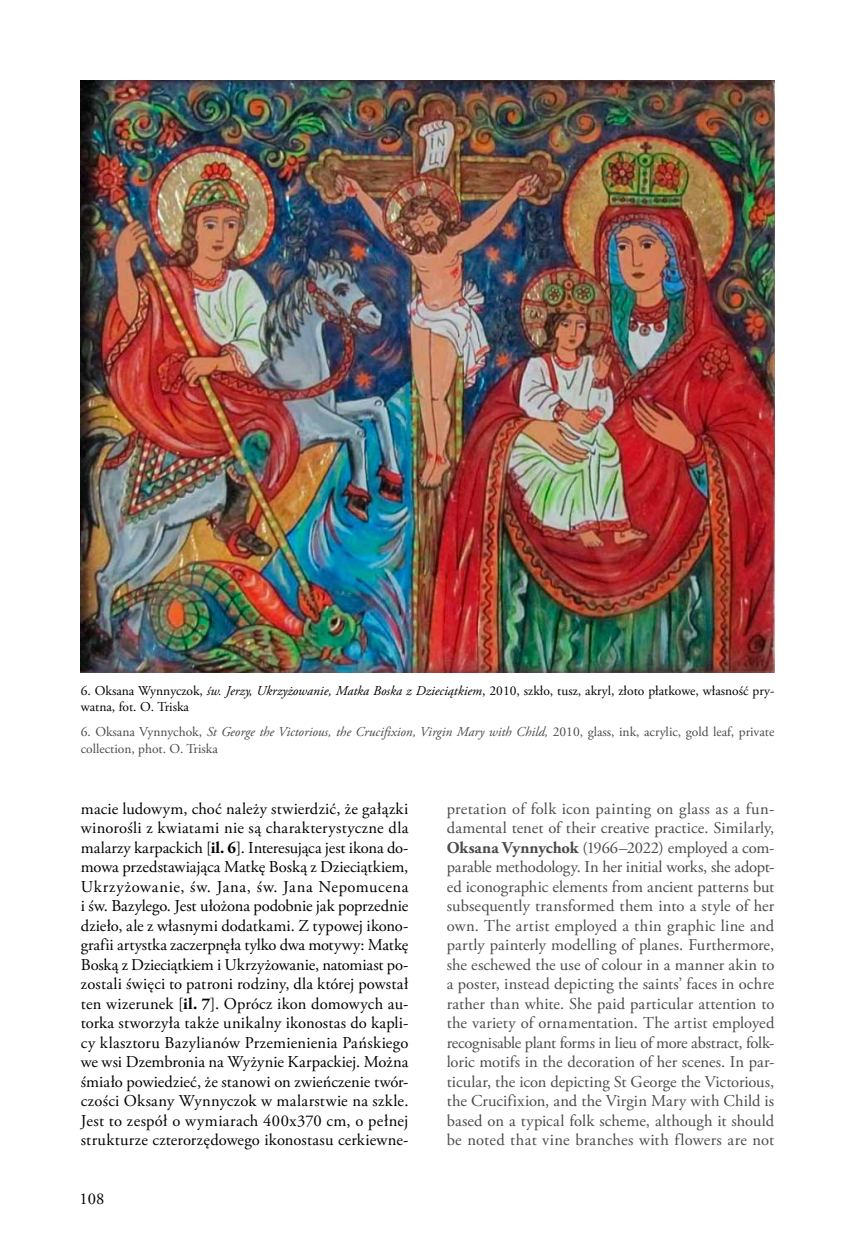
<style>
.page{position:relative;width:851px;height:1255px;background:#fff}
.page>*{position:absolute;margin:0;border:0;box-sizing:border-box;transform-origin:0 0}
.t1{font:16.5px/19.5px "Adobe Garamond Pro";letter-spacing:.01em;color:#4a4a49;text-align:justify}
.t2{font:16.5px/19.5px "Adobe Garamond Pro";letter-spacing:.01em;color:#000;text-align:justify}
.t3{font:13.5px/16.5px "Adobe Garamond Pro";color:#4a4a49}
.t4{font:13.5px/16.5px "Adobe Garamond Pro";color:#000}
.s1{font-style:italic}
.s2{font-weight:700}
</style>
<div class="page">
<img style="left:81px;top:81px;width:693px;height:591px">
<p class="t4" style="left:81px;top:682px;width:695px">6. Oksana Wynnyczok, <span class="s1">św. Jerzy, Ukrzyżowanie, Matka Boska z Dzieciątkiem</span>, 2010, szkło, tusz, akryl, złoto płatkowe, własność pry&shy;watna, fot. O. Triska</p>
<p class="t3" style="left:81px;top:724px;width:695px">6. Oksana Vynnychok, <span class="s1">St George the Victorious, the Crucifixion, Virgin Mary with Child,</span> 2010, glass, ink, acrylic, gold leaf, private collection, phot. O. Triska</p>
<p class="t2" style="left:81px;top:799px;width:329px">macie ludowym, choć należy stwierdzić, że gałązki winorośli z kwiatami nie są charakterystyczne dla malarzy karpackich [<span class="s2">il. 6</span>]. Interesująca jest ikona do&shy;mowa przedstawiająca Matkę Boską z Dzieciątkiem, Ukrzyżowanie, św. Jana, św. Jana Nepomucena i św. Bazylego. Jest ułożona podobnie jak poprzednie dzieło, ale z własnymi dodatkami. Z typowej ikono&shy;grafii artystka zaczerpnęła tylko dwa motywy: Matkę Boską z Dzieciątkiem i Ukrzyżowanie, natomiast po&shy;zostali święci to patroni rodziny, dla której powstał ten wizerunek [<span class="s2">il. 7</span>]. Oprócz ikon domowych au&shy;torka stworzyła także unikalny ikonostas do kapli&shy;cy klasztoru Bazylianów Przemienienia Pańskiego we wsi Dzembronia na Wyżynie Karpackiej. Można śmiało powiedzieć, że stanowi on zwieńczenie twór&shy;czości Oksany Wynnyczok w malarstwie na szkle.<br>Jest to zespół o wymiarach 400x370 cm, o pełnej strukturze czterorzędowego ikonostasu cerkiewne-</p>
<p class="t1" style="left:446px;top:799px;width:329px">pretation of folk icon painting on glass as a fun&shy;damental tenet of their creative practice. Similarly, <span class="s2">Oksana Vynnychok</span> (1966–2022) employed a com&shy;parable methodology. In her initial works, she adopt&shy;ed iconographic elements from ancient patterns but subsequently transformed them into a style of her own. The artist employed a thin graphic line and partly painterly modelling of planes. Furthermore, she eschewed the use of colour in a manner akin to a poster, instead depicting the saints’ faces in ochre rather than white. She paid particular attention to the variety of ornamentation. The artist employed recognisable plant forms in lieu of more abstract, folk&shy;loric motifs in the decoration of her scenes. In par&shy;ticular, the icon depicting St George the Victorious, the Crucifixion, and the Virgin Mary with Child is based on a typical folk scheme, although it should be noted that vine branches with flowers are not</p>
<p class="t2" style="left:79px;top:1189px;width:26px">108</p>
</div>
